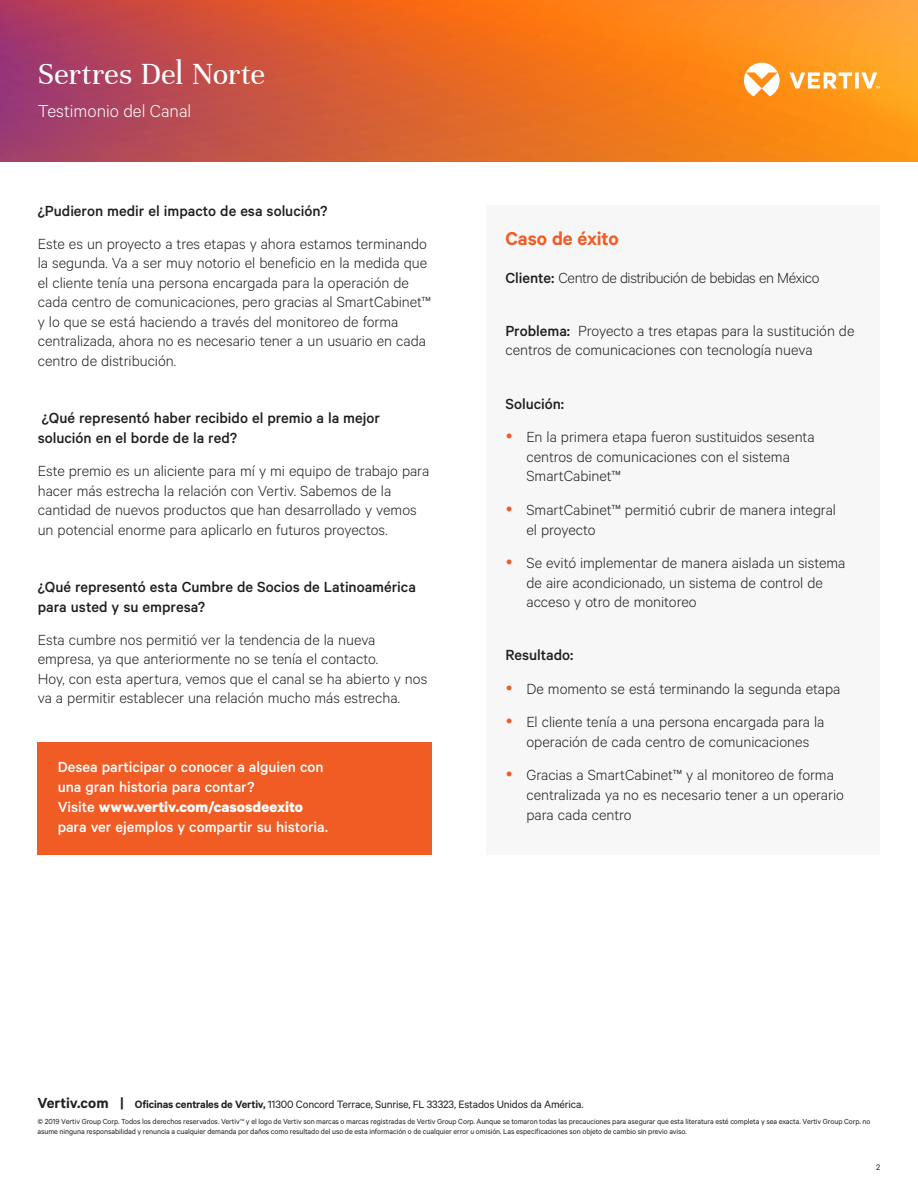
<style>
.page{position:relative;width:918px;height:1188px;background:#fff}
.page>*{position:absolute;margin:0;border:0;box-sizing:border-box;transform-origin:0 0}
.Vertiv_Header_Title{font:33px "Unna";letter-spacing:-.005em;color:#fff}
.Vertiv_Orange_Main_H{font:600 21px "Calibre";letter-spacing:-.005em;color:#f15b24}
.Vertiv_Header_Subtit{font:300 19.5px "Calibre";color:#fff}
.Vertiv_Body_Text{font:300 16.5px/19.5px "Calibre";color:#231f20}
.Vertiv_Heading{font:500 16.5px/19.8px "Calibre";color:#231f20}
.Vertiv_Heading-2{font:500 16.5px/19.8px "Calibre";color:#fff}
.Vertiv_Heading-3{font:300 16.5px/19.8px "Calibre";letter-spacing:-.005em;color:#231f20}
.Vertiv_Heading-4{font:300 16.5px "Calibre";letter-spacing:-.025em;color:#231f20}
.Footer_Address{font:12px "Calibre";letter-spacing:-.015em;color:#231f20}
.Page_Number_Right{font:9px "Calibre";color:#231f20}
.Footer_Disclaimer{font:8.25px/9.8px "Calibre";letter-spacing:-.005em;color:#231f20}
.s1{font-weight:700}
.s2{font-weight:500}
.s3{font-weight:600;font-size:16.5px}
.s4{font-weight:600}
.s5{font-weight:300}
</style>
<div class="page">
<svg style="left:0;top:0;width:918px;height:162px;background:#dd6930"></svg>
<svg style="left:744px;top:63px;width:136px;height:33px"></svg>
<div style="left:486px;top:205px;width:394px;height:649px;background:#f7f7f8"></div>
<div style="left:37px;top:742px;width:395px;height:112px;background:#f15b24"></div>
<p class="Vertiv_Header_Title" style="left:38px;top:55px;width:229px">Sertres Del Norte</p>
<p class="Vertiv_Header_Subtit" style="left:38px;top:99px;width:155px">Testimonio del Canal</p>
<p class="Vertiv_Heading" style="left:38px;top:200px;width:291px">¿Pudieron medir el impacto de esa solución?</p>
<p class="Vertiv_Body_Text" style="left:38px;top:233px;width:395px">Este es un proyecto a tres etapas y ahora estamos terminando la segunda. Va a ser muy notorio el beneficio en la medida que el cliente tenía una persona encargada para la operación de cada centro de comunicaciones, pero gracias al SmartCabinet™ y lo que se está haciendo a través del monitoreo de forma centralizada, ahora no es necesario tener a un usuario en cada centro de distribución.</p>
<p class="Vertiv_Heading" style="left:38px;top:408px;width:344px">¿Qué representó haber recibido el premio a la mejor solución en el borde de la red?</p>
<p class="Vertiv_Body_Text" style="left:38px;top:460px;width:393px">Este premio es un aliciente para mí y mi equipo de trabajo para hacer más estrecha la relación con Vertiv. Sabemos de la cantidad de nuevos productos que han desarrollado y vemos un potencial enorme para aplicarlo en futuros proyectos.</p>
<p class="Vertiv_Heading" style="left:38px;top:576px;width:380px">¿Qué representó esta Cumbre de Socios de Latinoamérica para usted y su empresa?</p>
<p class="Vertiv_Body_Text" style="left:38px;top:629px;width:391px">Esta cumbre nos permitió ver la tendencia de la nueva empresa, ya que anteriormente no se tenía el contacto.<br>Hoy, con esta apertura, vemos que el canal se ha abierto y nos va a permitir establecer una relación mucho más estrecha.</p>
<p class="Vertiv_Heading-2" style="left:58px;top:757px;width:272px">Desea participar o conocer a alguien con una gran historia para contar?<br>Visite <span class="s1">www.vertiv.com/casosdeexito </span>para ver ejemplos y compartir su historia.</p>
<p class="Vertiv_Orange_Main_H" style="left:505px;top:226px;width:115px">Caso de éxito</p>
<p class="Vertiv_Heading-4" style="left:505px;top:268px;width:316px"><span class="s2">Cliente:</span> Centro de distribución de bebidas en México</p>
<p class="Vertiv_Heading-3" style="left:505px;top:320px;width:351px"><span class="s2">Problema:</span> Proyecto a tres etapas para la sustitución de centros de comunicaciones con tecnología nueva</p>
<p class="Vertiv_Heading" style="left:505px;top:393px;width:60px">Solución:</p>
<p class="Vertiv_Body_Text" style="left:526px;top:426px;width:290px">En la primera etapa fueron sustituidos sesenta centros de comunicaciones con el sistema<br>SmartCabinet™</p>
<p class="Vertiv_Body_Text" style="left:526px;top:499px;width:311px">SmartCabinet™ permitió cubrir de manera integral el proyecto</p>
<p class="Vertiv_Body_Text" style="left:526px;top:552px;width:321px">Se evitó implementar de manera aislada un sistema de aire acondicionado, un sistema de control de acceso y otro de monitoreo</p>
<p class="Vertiv_Heading" style="left:505px;top:645px;width:70px">Resultado:</p>
<p class="Vertiv_Body_Text" style="left:526px;top:678px;width:316px">De momento se está terminando la segunda etapa</p>
<p class="Vertiv_Body_Text" style="left:526px;top:711px;width:300px">El cliente tenía a una persona encargada para la operación de cada centro de comunicaciones</p>
<p class="Vertiv_Body_Text" style="left:526px;top:764px;width:319px">Gracias a SmartCabinet™ y al monitoreo de forma centralizada ya no es necesario tener a un operario para cada centro</p>
<p class="Footer_Address" style="left:37px;top:1097px;width:547px"><span class="s3">Vertiv.com |</span> <span class="s4">Oficinas centrales de Vertiv,</span> 11300 Concord Terrace, Sunrise, FL 33323, Estados Unidos da América.</p>
<p class="Footer_Disclaimer" style="left:37px;top:1117px;width:834px">© 2019 Vertiv Group Corp. Todos los derechos reservados. Vertiv<span class="s5">™</span> y el logo de Vertiv son marcas o marcas registradas de Vertiv Group Corp. Aunque se tomaron todas las precauciones para asegurar que esta literatura esté completa y sea exacta. Vertiv Group Corp. no asume ninguna responsabilidad y renuncia a cualquier demanda por daños como resultado del uso de esta información o de cualquier error u omisión. Las especificaciones son objeto de cambio sin previo aviso.</p>
<p class="Page_Number_Right" style="left:876px;top:1162px;width:6px">2</p>
</div>
